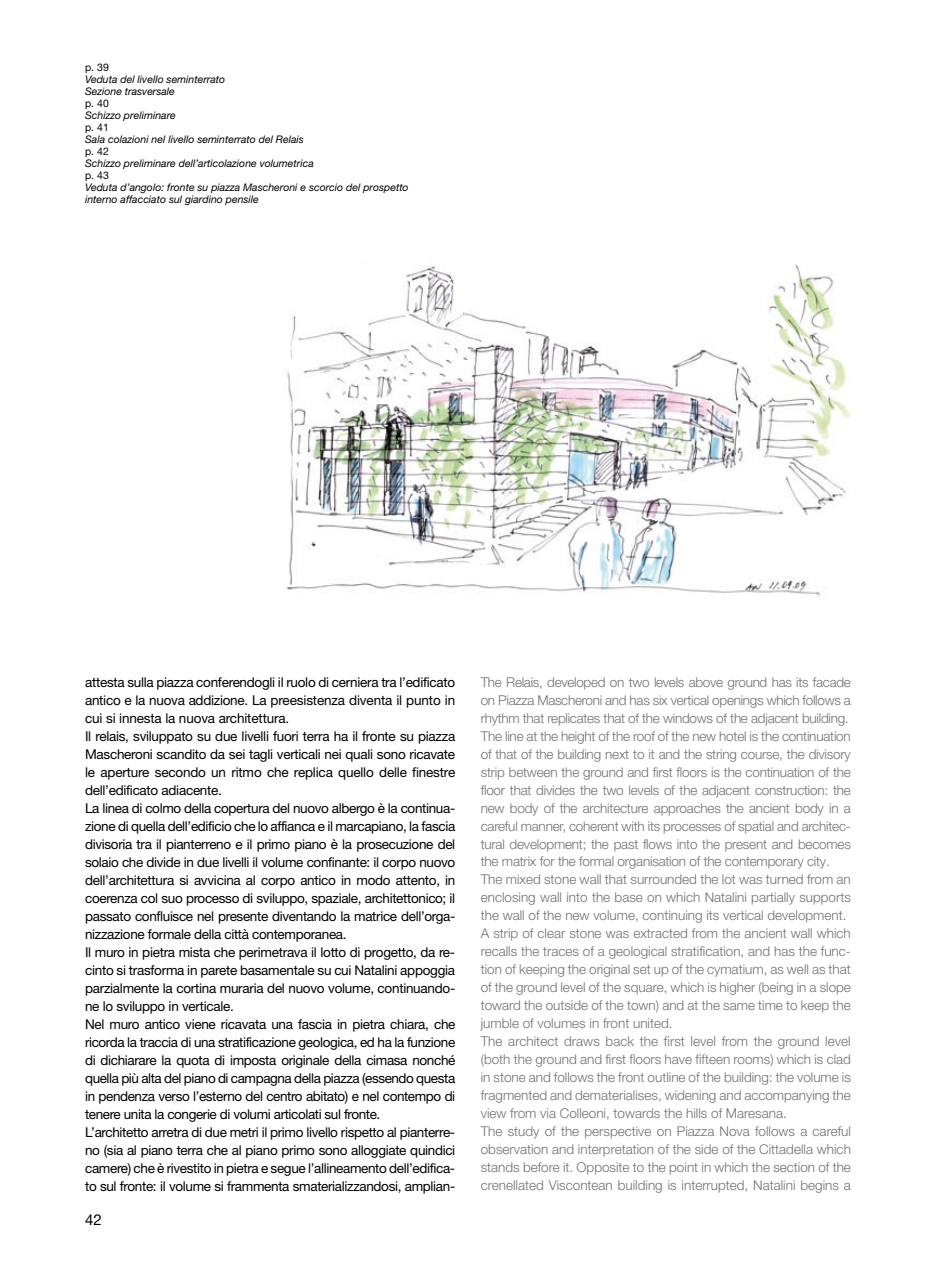
<style>
.page{position:relative;width:936px;height:1263px;background:#fff}
.page>*{position:absolute;margin:0;border:0;box-sizing:border-box;transform-origin:0 0}
.t1{font:15px "Helvetica Neue LT Pro";color:#000}
.t2{font:300 13.5px/18px "Helvetica Neue LT Pro";color:#707173}
.t3{font:13.5px/18px "Helvetica Neue LT Pro";letter-spacing:-.025em;color:#000}
.t4{font:italic 10.5px/12px "Helvetica Neue LT Pro";color:#000}
.t5{font:10.5px "Helvetica Neue LT Pro";color:#000}
</style>
<div class="page">
<img style="left:286px;top:264px;width:564px;height:331px">
<p class="t5" style="left:85px;top:61px;width:25px">p. 39</p>
<p class="t4" style="left:85px;top:73px;width:142px">Veduta del livello seminterrato<br>Sezione trasversale</p>
<p class="t5" style="left:85px;top:97px;width:25px">p. 40</p>
<p class="t4" style="left:85px;top:109px;width:92px">Schizzo preliminare</p>
<p class="t5" style="left:85px;top:121px;width:25px">p. 41</p>
<p class="t4" style="left:85px;top:133px;width:220px">Sala colazioni nel livello seminterrato del Relais</p>
<p class="t5" style="left:85px;top:145px;width:25px">p. 42</p>
<p class="t4" style="left:85px;top:157px;width:230px">Schizzo preliminare dell’articolazione volumetrica</p>
<p class="t5" style="left:85px;top:169px;width:25px">p. 43</p>
<p class="t4" style="left:85px;top:181px;width:325px">Veduta d’angolo: fronte su piazza Mascheroni e scorcio del prospetto interno affacciato sul giardino pensile</p>
<p class="t3" style="left:85px;top:672px;width:372px">attesta sulla piazza conferendogli il ruolo di cerniera tra l’edificato antico e la nuova addizione. La preesistenza diventa il punto in cui si innesta la nuova architettura.<br>Il relais, sviluppato su due livelli fuori terra ha il fronte su piazza Mascheroni scandito da sei tagli verticali nei quali sono ricavate le aperture secondo un ritmo che replica quello delle finestre dell’edificato adiacente.<br>La linea di colmo della copertura del nuovo albergo è la continua&shy;zione di quella dell’edificio che lo affianca e il marcapiano, la fascia divisoria tra il pianterreno e il primo piano è la prosecuzione del solaio che divide in due livelli il volume confinante: il corpo nuovo dell’architettura si avvicina al corpo antico in modo attento, in coerenza col suo processo di sviluppo, spaziale, architettonico; il passato confluisce nel presente diventando la matrice dell’orga&shy;nizzazione formale della città contemporanea.<br>Il muro in pietra mista che perimetrava il lotto di progetto, da re&shy;cinto si trasforma in parete basamentale su cui Natalini appoggia parzialmente la cortina muraria del nuovo volume, continuando&shy;ne lo sviluppo in verticale.<br>Nel muro antico viene ricavata una fascia in pietra chiara, che ricorda la traccia di una stratificazione geologica, ed ha la funzione di dichiarare la quota di imposta originale della cimasa nonché quella più alta del piano di campagna della piazza (essendo questa in pendenza verso l’esterno del centro abitato) e nel contempo di tenere unita la congerie di volumi articolati sul fronte.<br>L’architetto arretra di due metri il primo livello rispetto al pianterre&shy;no (sia al piano terra che al piano primo sono alloggiate quindici camere) che è rivestito in pietra e segue l’allineamento dell’edifica&shy;to sul fronte: il volume si frammenta smaterializzandosi, amplian-</p>
<p class="t2" style="left:480px;top:672px;width:371px">The Relais, developed on two levels above ground has its facade on Piazza Mascheroni and has six vertical openings which follows a rhythm that replicates that of the windows of the adjacent building.<br>The line at the height of the roof of the new hotel is the continuation of that of the building next to it and the string course, the divisory strip between the ground and first floors is the continuation of the floor that divides the two levels of the adjacent construction: the new body of the architecture approaches the ancient body in a careful manner, coherent with its processes of spatial and architec&shy;tural development; the past flows into the present and becomes the matrix for the formal organisation of the contemporary city.<br>The mixed stone wall that surrounded the lot was turned from an enclosing wall into the base on which Natalini partially supports the wall of the new volume, continuing its vertical development.<br>A strip of clear stone was extracted from the ancient wall which recalls the traces of a geological stratification, and has the func&shy;tion of keeping the original set up of the cymatium, as well as that of the ground level of the square, which is higher (being in a slope toward the outside of the town) and at the same time to keep the jumble of volumes in front united.<br>The architect draws back the first level from the ground level (both the ground and first floors have fifteen rooms) which is clad in stone and follows the front outline of the building: the volume is fragmented and dematerialises, widening and accompanying the view from via Colleoni, towards the hills of Maresana.<br>The study of the perspective on Piazza Nova follows a careful observation and interpretation of the side of the Cittadella which stands before it. Opposite to the point in which the section of the crenellated Viscontean building is interrupted, Natalini begins a</p>
<p class="t1" style="left:85px;top:1210px;width:18px">42</p>
</div>
